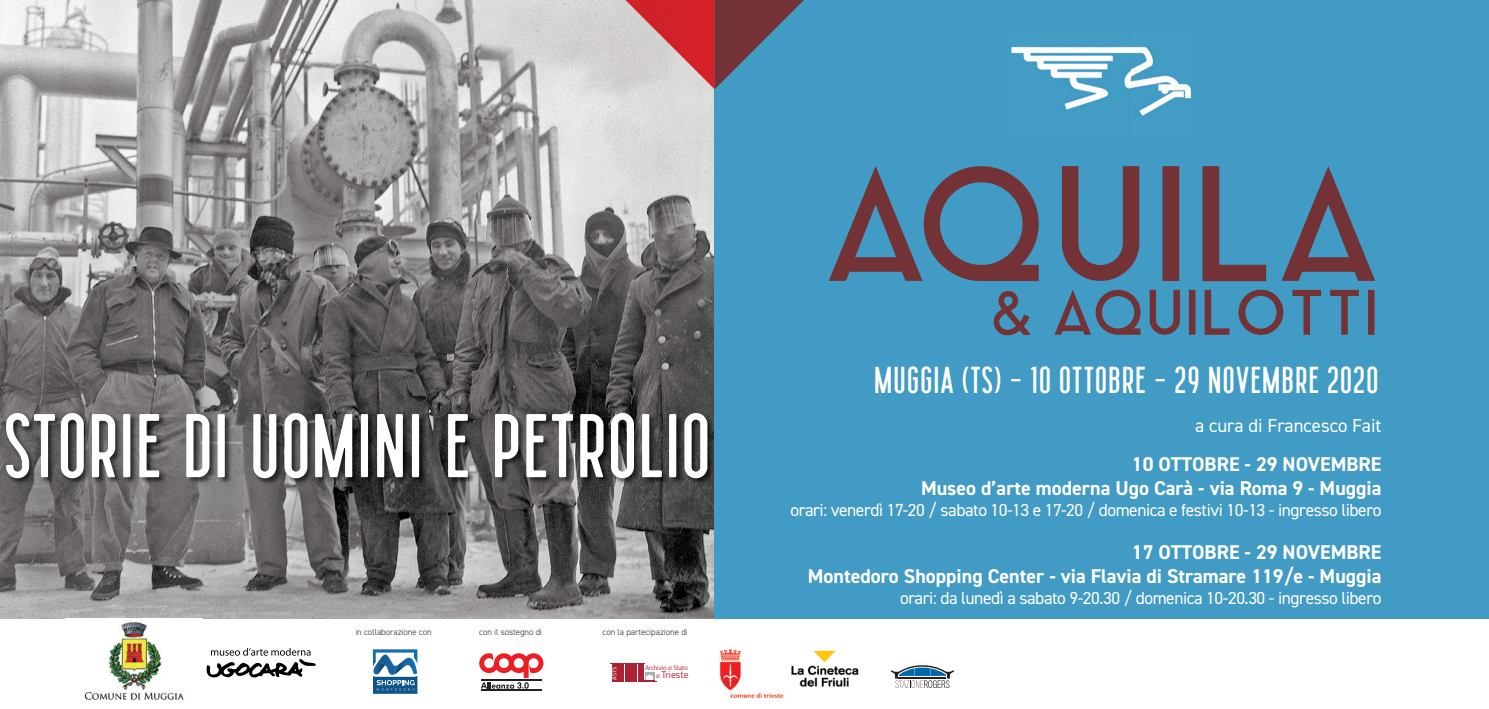
<style>
.page{position:relative;width:1489px;height:709px;background:#fff}
.page>*{position:absolute;margin:0;border:0;box-sizing:border-box;transform-origin:0 0}
.t1{font:156.75px "Aqua Grotesque";letter-spacing:-.01em;color:#733235}
.t2{font:90.25px "Mojito";color:#fff}
.t3{font:61.25px "Aqua Grotesque";letter-spacing:-.01em;color:#733235}
.t4{font:37.5px "Mojito";letter-spacing:.015em;color:#fff}
.t5{font:700 20px/24px "DIN2014";color:#fff;text-align:right}
.t6{font:18.75px "DIN2014";color:#fff}
.t7{font:17.5px "DIN2014";letter-spacing:-.025em;color:#fff}
.t8{font:9.5px "Titillium Web";color:#aa2234}
.t9{font:300 8.75px "DIN2014";color:#231f20}
.t10{font:6.5px "Titillium Web";letter-spacing:-.01em;color:#aa2234}
.t11{font:6px "Titillium Web";color:#fff}
.s1{font-size:5.75px}
.s2{font-family:"DIN Alternate";font-weight:700}
</style>
<div class="page">
<img style="left:0;top:0;width:714px;height:619px">
<img style="left:6px;top:410px;width:708px;height:76px">
<div style="left:714px;top:0;width:774px;height:619px;background:#419bc4"></div>
<img style="left:1011px;top:46px;width:180px;height:70px">
<img style="left:625px;top:0;width:89px;height:89px">
<svg style="left:714px;top:0;width:89px;height:89px"></svg>
<img style="left:719px;top:649px;width:65px;height:50px">
<hr style="left:481px;top:689px;width:61px;height:2px;background:#231f20">
<svg style="left:479px;top:653px;width:64px;height:35px"></svg>
<div style="left:370px;top:646px;width:50px;height:50px;background:linear-gradient(to right,#fff,#fff)"></div>
<svg style="left:372px;top:649px;width:45px;height:44px"></svg>
<img style="left:84px;top:621px;width:100px;height:80px">
<div style="left:611px;top:664px;width:6px;height:18px;background:#aa2234"></div>
<div style="left:638px;top:664px;width:5px;height:18px;background:#aa2234"></div>
<div style="left:618px;top:664px;width:6px;height:18px;background:#aa2234"></div>
<div style="left:625px;top:664px;width:5px;height:18px;background:#aa2234"></div>
<div style="left:631px;top:664px;width:6px;height:18px;background:#aa2234"></div>
<hr style="left:610px;top:663px;width:35px;height:1px;background:#aa2234">
<div style="left:644px;top:672px;width:10px;height:7px;background:#aeaeb2"></div>
<svg style="left:644px;top:675px;width:12px;height:7px"></svg>
<img style="left:791px;top:650px;width:68px;height:37px">
<svg style="left:890px;top:665px;width:64px;height:23px"></svg>
<svg style="left:207px;top:648px;width:109px;height:29px"></svg>
<h2 class="t2" style="left:4px;top:396px;width:709px">STORIE DI UOMINI E PETROLIO</h2>
<p class="t9" style="left:355px;top:626px;width:78px">in collaborazione con</p>
<p class="t9" style="left:479px;top:626px;width:64px">con il sostegno di</p>
<p class="t9" style="left:602px;top:626px;width:87px">con la partecipazione di</p>
<p class="t11" style="left:610px;top:679px;width:15px;rotate:-90deg">ASTS</p>
<p class="t10" style="left:645px;top:663px;width:44px">Archivio <span class="s1">di</span> Stato</p>
<p class="t8" style="left:655px;top:668px;width:34px"><span class="s1">di</span> Trieste</p>
<h1 class="t1" style="left:816px;top:143px;width:572px">AQUILA</h1>
<h3 class="t3" style="left:991px;top:281px;width:389px"><span class="s2">&amp;</span> AQUILOTTI</h3>
<h3 class="t4" style="left:873px;top:359px;width:506px">MUGGIA (TS) - 10 OTTOBRE - 29 NOVEMBRE 2020</h3>
<p class="t6" style="left:1195px;top:413px;width:188px">a cura di Francesco Fait</p>
<p class="t5" style="left:921px;top:452px;width:462px">10 OTTOBRE - 29 NOVEMBRE<br>Museo d’arte moderna Ugo Carà - via Roma 9 - Muggia</p>
<p class="t7" style="left:790px;top:499px;width:592px">orari: venerdì 17-20 / sabato 10-13 e 17-20 / domenica e festivi 10-13 - ingresso libero</p>
<p class="t5" style="left:807px;top:540px;width:575px">17 OTTOBRE - 29 NOVEMBRE<br>Montedoro Shopping Center - via Flavia di Stramare 119/e - Muggia</p>
<p class="t7" style="left:900px;top:587px;width:483px">orari: da lunedì a sabato 9-20.30 / domenica 10-20.30 - ingresso libero</p>
</div>
